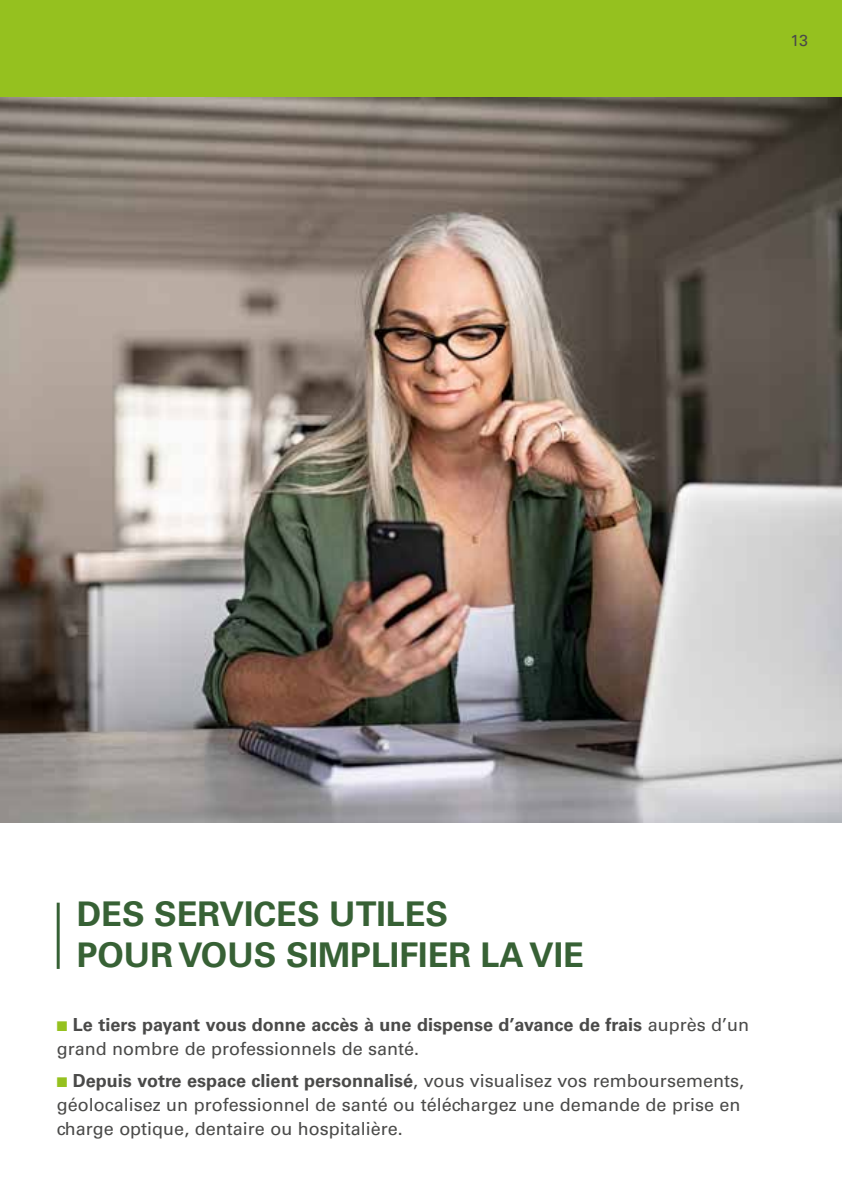
<style>
.page{position:relative;width:842px;height:1191px;background:#fff}
.page>*{position:absolute;margin:0;border:0;box-sizing:border-box;transform-origin:0 0}
.SS_titre_1{font:700 34px/40.8px "Univers LT Std";color:#376135}
.t1{font:18px/24px "Univers LT Std";color:#4a4a49}
.t2{font:700 18px/24px "Univers LT Std";color:#4a4a49}
.TEXTE{font:16px "Univers LT Std";color:#4a4a49}
.s1{color:#95c11f}
.s2{font-weight:400}
.s3{font-weight:700}
</style>
<div class="page">
<div style="left:0;top:0;width:842px;height:98px;background:#95c11f"></div>
<hr style="left:57px;top:902px;width:3px;height:67px;background:#376135">
<img style="left:0;top:98px;width:842px;height:724px">
<p class="TEXTE" style="left:790px;top:30px;width:19px">13</p>
<p class="SS_titre_1" style="left:77px;top:894px;width:509px">DES SERVICES UTILES<br>POUR VOUS SIMPLIFIER LA VIE</p>
<p class="t2" style="left:57px;top:1012px;width:694px"><span class="s1">■</span> Le tiers payant vous donne accès à une dispense d’avance de frais <span class="s2">auprès d’un grand nombre de professionnels de santé.</span></p>
<p class="t1" style="left:57px;top:1069px;width:689px"><span class="s1">■</span> <span class="s3">Depuis votre espace client personnalisé</span>, vous visualisez vos remboursements, géolocalisez un professionnel de santé ou téléchargez une demande de prise en charge optique, dentaire ou hospitalière.</p>
</div>
